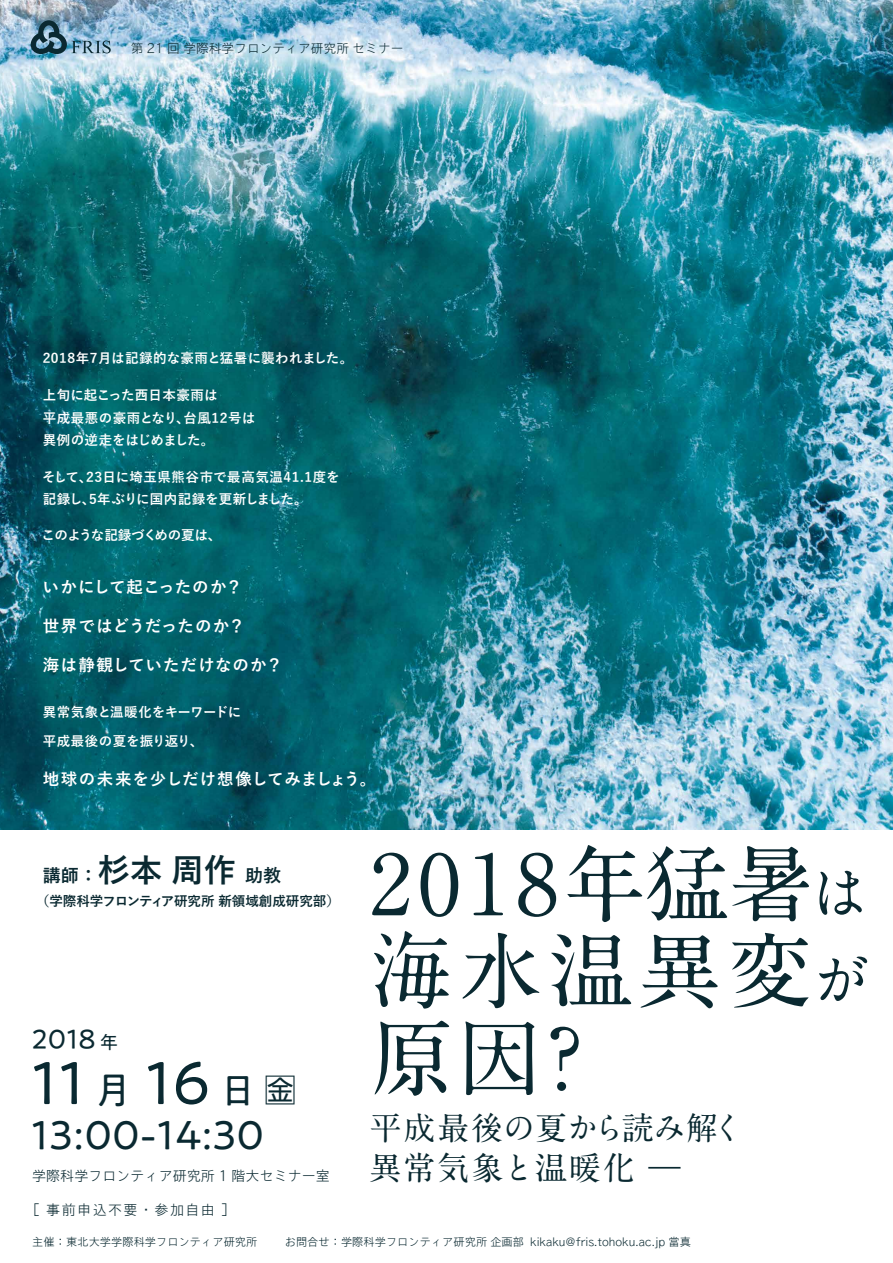
<style>
.page{position:relative;width:893px;height:1263px;background:#fff}
.page>*{position:absolute;margin:0;border:0;box-sizing:border-box;transform-origin:0 0}
.t1{font:700 83.78px/87px "A1 Mincho Std";letter-spacing:.07em;color:#0a2931;text-align:justify}
.t2{font:60.68px "PA1 Gothic Std";color:#0a2931}
.t3{font:40.8px "PA1 Gothic Std";color:#0a2931}
.t4{font:700 32.17px/39.8px "A1 Mincho Std";color:#0a2931}
.t5{font:27.22px "PA1 Gothic Std";color:#0a2931}
.t6{font:700 18px "Yu Gothic";color:#0a2931}
.t7{font:700 16.5px "Yu Gothic";letter-spacing:.055em;color:#fff}
.t8{font:700 16.5px "Yu Gothic";letter-spacing:.03em;color:#fff}
.t9{font:14.02px "TB Go Std SL";color:#0a2931}
.t10{font:14.02px "TB Go Std SL";letter-spacing:.1em;color:#0a2931}
.t11{font:700 13.5px/22.5px "Yu Gothic";letter-spacing:.02em;color:#fff}
.t12{font:700 13.5px/22.5px "Yu Gothic";letter-spacing:.04em;color:#fff}
.t13{font:700 13.5px/28.5px "Yu Gothic";letter-spacing:-.005em;color:#fff}
.t14{font:700 13.5px "Yu Gothic";color:#0a2931}
.t15{font:700 13.5px "Yu Gothic";letter-spacing:-.03em;color:#fff}
.t16{font:12.75px "TB Go Std SL";color:#0a2931}
.t17{font:11.25px "TB Go Std SL";color:#0a2931}
.s1{font-size:32.17px}
.s2{font-size:18px}
.s3{font-size:36.97px}
.s4{font-family:"UD Shin Go NT Pro";font-size:31.5px}
.s5{font-size:58.5px}
</style>
<div class="page">
<img style="left:0;top:0;width:893px;height:830px">
<svg style="left:29px;top:20px;width:82px;height:34px;background:#6b91a8"></svg>
<p class="t16" style="left:131px;top:37px;width:274px">第 21 回 学際科学フロンティア研究所 セミナー</p>
<p class="t11" style="left:43px;top:347px;width:312px">2018年7月は記録的な豪雨と猛暑に襲われました。</p>
<p class="t11" style="left:43px;top:384px;width:214px">上旬に起こった西日本豪雨は<br>平成最悪の豪雨となり、台風12号は異例の逆走をはじめました。</p>
<p class="t12" style="left:42px;top:466px;width:299px">そして、23日に埼玉県熊谷市で最高気温41.1度を記録し、5年ぶりに国内記録を更新しました。</p>
<p class="t15" style="left:42px;top:528px;width:181px">このような記録づくめの夏は、</p>
<p class="t8" style="left:43px;top:577px;width:201px">いかにして起こったのか？</p>
<p class="t7" style="left:43px;top:616px;width:204px">世界ではどうだったのか？</p>
<p class="t7" style="left:43px;top:655px;width:241px">海は静観していただけなのか？</p>
<p class="t13" style="left:43px;top:698px;width:200px">異常気象と温暖化をキーワードに平成最後の夏を振り返り、</p>
<p class="t7" style="left:43px;top:770px;width:335px">地球の未来を少しだけ想像してみましょう。</p>
<h3 class="t6" style="left:43px;top:865px;width:240px">講師 ： <span class="s1">杉本 周作</span> 助教</h3>
<p class="t14" style="left:36px;top:894px;width:306px">（学際科学フロンティア研究所 新領域創成研究部）</p>
<h3 class="t5" style="left:32px;top:1023px;width:88px">2018 <span class="s2">年</span></h3>
<h2 class="t2" style="left:31px;top:1047px;width:266px">11<span class="s3">月</span> 16<span class="s3">日</span><span class="s4">金</span></h2>
<h3 class="t3" style="left:31px;top:1111px;width:235px">13:00-14:30</h3>
<p class="t9" style="left:32px;top:1163px;width:299px">学際科学フロンティア研究所 1 階大セミナー室</p>
<p class="t10" style="left:26px;top:1197px;width:212px">［ 事前申込不要・参加自由 ］</p>
<h1 class="t1" style="left:370px;top:829px;width:502px">2018年猛暑<span class="s5">は</span>海水温異変<span class="s5">が</span>原因？</h1>
<h3 class="t4" style="left:370px;top:1103px;width:375px">平成最後の夏から読み解く異常気象と温暖化 ―</h3>
<p class="t17" style="left:32px;top:1232px;width:227px">主催： 東北大学学際科学フロンティア研究所</p>
<p class="t17" style="left:285px;top:1232px;width:408px">お問合せ：学際科学フロンティア研究所 企画部 kikaku@fris.tohoku.ac.jp 當真</p>
</div>
